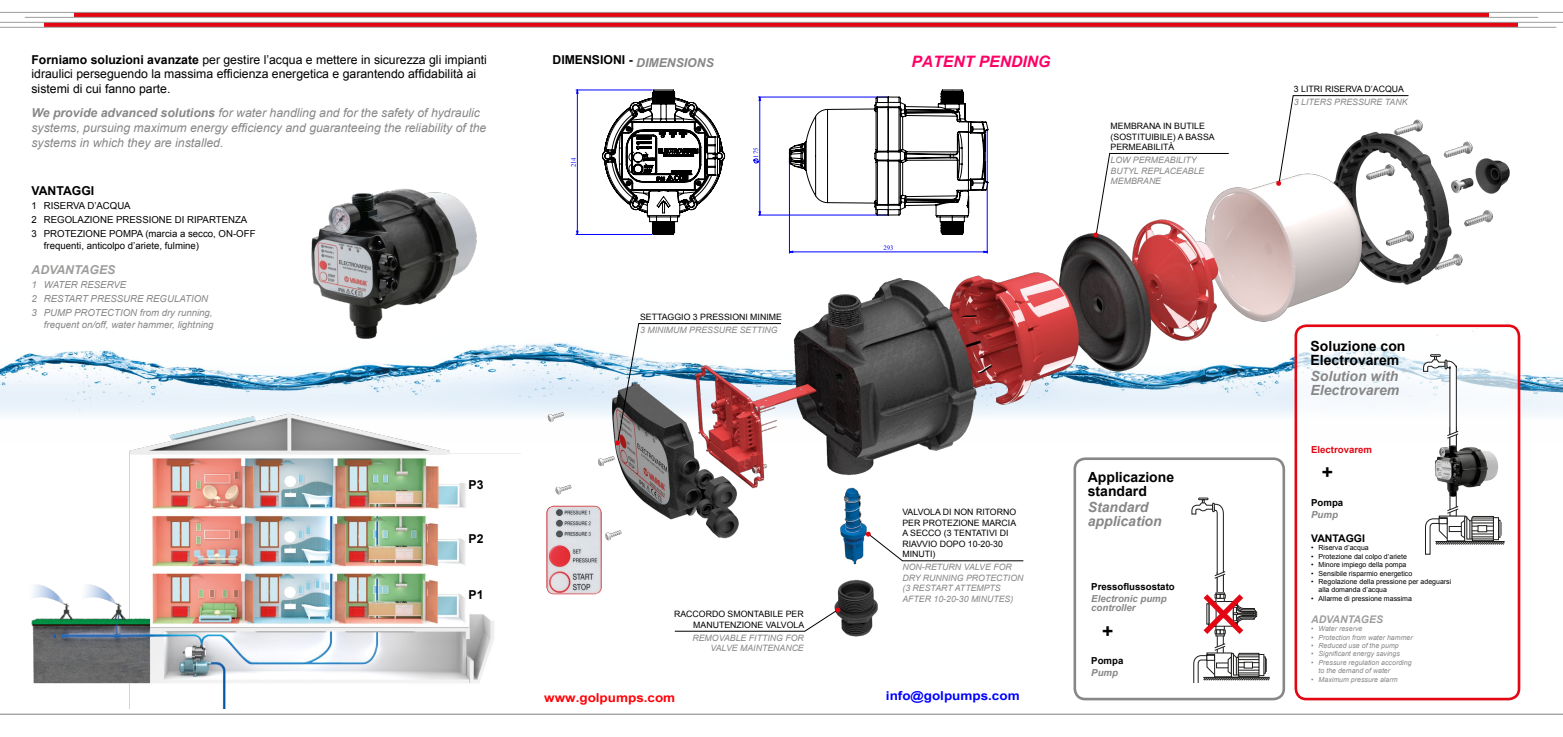
<style>
.page{position:relative;width:1563px;height:737px;background:#fff}
.page>*{position:absolute;margin:0;border:0;box-sizing:border-box;transform-origin:0 0}
.t1{font:700 19.25px "Arial";color:#000}
.t2{font:italic 700 15.75px "Arial";color:#f06}
.t3{font:700 14px/14px "Arial";color:#000}
.t4{font:italic 700 14px/14px "Arial";color:#878787}
.t5{font:italic 12.25px/14.9px "Arial";color:#878787}
.t6{font:12.25px/14.9px "Arial";color:#000}
.t7{font:700 12.25px "Arial";color:#000}
.t8{font:700 12.25px "Arial";color:#00f;scale:1.1 1}
.t9{font:700 12.25px "Arial";color:#ff0006;scale:1.1 1}
.t10{font:italic 700 12.25px "Arial";color:#9d9d9c}
.t11{font:italic 700 10.5px "Arial";color:#9d9d9c}
.t12{font:700 10.5px "Arial";color:#000}
.t13{font:9.62px/14px "Arial";color:#000}
.t14{font:italic 9.62px/14px "Arial";color:#878787}
.t15{font:italic 700 9.62px/9.6px "Arial";color:#878787}
.t16{font:700 9.62px "Arial";color:#000}
.t17{font:700 9.62px "Arial";color:#e30613}
.t18{font:8.75px/10.5px "Arial";color:#000}
.t19{font:italic 8.75px/10.5px "Arial";color:#878787}
.t20{font:italic 8.75px "Arial";color:#878786}
.t21{font:7px/8.4px "Arial";color:#000}
.t22{font:italic 7px/8.4px "Arial";color:#878787}
.t23{font:6.65px "Times New Roman";color:#00f}
.s1{font-weight:700}
.s2{font-style:italic;color:#878787}
</style>
<div class="page">
<div style="left:74px;top:12px;width:1414px;height:5px;background:#e30613"></div>
<div style="left:45px;top:22px;width:1473px;height:5px;background:#e30613"></div>
<hr style="left:0;top:12px;width:1563px;height:1px;background:#9d9d9c">
<hr style="left:0;top:22px;width:1563px;height:1px;background:#9d9d9c">
<hr style="left:25px;top:17px;width:1513px;height:1px;background:#9d9d9c">
<hr style="left:0;top:27px;width:1556px;height:1px;background:#9d9d9c">
<hr style="left:0;top:713px;width:1563px;height:2px;background:#9d9d9c">
<img style="left:0;top:334px;width:1563px;height:108px">
<div style="left:1294px;top:324px;width:226px;height:376px;border:3px solid #e30613;border-radius:10px"></div>
<img style="left:503px;top:119px;width:1014px;height:534px">
<hr style="left:789px;top:159px;width:1px;height:94px;background:#00f">
<hr style="left:987px;top:131px;width:1px;height:122px;background:#00f">
<hr style="left:758px;top:97px;width:129px;height:1px;background:#00f">
<hr style="left:758px;top:215px;width:129px;height:1px;background:#00f">
<hr style="left:576px;top:90px;width:76px;height:1px;background:#00f">
<hr style="left:576px;top:234px;width:76px;height:1px;background:#00f">
<svg style="left:790px;top:251px;width:197px;height:2px"></svg>
<svg style="left:753px;top:97px;width:8px;height:118px"></svg>
<svg style="left:576px;top:90px;width:2px;height:144px"></svg>
<svg style="left:602px;top:90px;width:123px;height:145px"></svg>
<svg style="left:789px;top:90px;width:199px;height:145px"></svg>
<div style="left:1075px;top:459px;width:208px;height:240px;background:#fff;border-radius:10px"></div>
<div style="left:1073px;top:457px;width:212px;height:243px;border:3px solid #878787;border-radius:10px"></div>
<div style="left:1450px;top:427px;width:6px;height:89px;background:#fff"></div>
<svg style="left:1422px;top:354px;width:37px;height:121px"></svg>
<svg style="left:1424px;top:505px;width:81px;height:50px"></svg>
<img style="left:1433px;top:443px;width:68px;height:56px">
<img style="left:301px;top:188px;width:192px;height:159px">
<svg style="left:1191px;top:498px;width:79px;height:184px"></svg>
<img style="left:4px;top:406px;width:516px;height:302px">
<svg style="left:866px;top:531px;width:158px;height:30px"></svg>
<svg style="left:674px;top:607px;width:166px;height:24px"></svg>
<img style="left:615px;top:323px;width:166px;height:122px">
<svg style="left:1093px;top:153px;width:136px;height:84px"></svg>
<svg style="left:1276px;top:95px;width:133px;height:91px"></svg>
<img style="left:546px;top:505px;width:56px;height:89px">
<h3 class="t6" style="left:32px;top:52px;width:457px"><span class="s1">Forniamo soluzioni avanzate</span> per gestire l’acqua e mettere in sicurezza gli impianti idraulici perseguendo la massima efficienza energetica e garantendo affidabilità ai sistemi di cui fanno parte.</h3>
<h3 class="t5" style="left:32px;top:105px;width:456px"><span class="s1">We provide advanced solutions</span> for water handling and for the safety of hydraulic systems, pursuing maximum energy efficiency and guaranteeing the reliability of the systems in which they are installed.</h3>
<h3 class="t7" style="left:32px;top:183px;width:64px">VANTAGGI</h3>
<p class="t13" style="left:32px;top:199px;width:225px">1 RISERVA D’ACQUA<br>2 REGOLAZIONE PRESSIONE DI RIPARTENZA<br>3 PROTEZIONE POMPA (marcia a secco, ON-OFF</p>
<p class="t13" style="left:44px;top:238px;width:157px">frequenti, anticolpo d’ariete, fulmine)</p>
<h3 class="t10" style="left:32px;top:262px;width:85px">ADVANTAGES</h3>
<p class="t14" style="left:32px;top:278px;width:183px">1 WATER RESERVE<br>2 RESTART PRESSURE REGULATION<br>3 PUMP PROTECTION from dry running,</p>
<p class="t14" style="left:44px;top:317px;width:171px">frequent on/off, water hammer, lightning</p>
<h3 class="t7" style="left:469px;top:476px;width:16px">P3</h3>
<h3 class="t7" style="left:469px;top:531px;width:16px">P2</h3>
<h3 class="t7" style="left:469px;top:586px;width:16px">P1</h3>
<h3 class="t7" style="left:552px;top:51px;width:163px">DIMENSIONI - <span class="s2">DIMENSIONS</span></h3>
<h2 class="t2" style="left:911px;top:51px;width:141px">PATENT PENDING</h2>
<p class="t23" style="left:569px;top:167px;width:11px;rotate:-90deg">214</p>
<p class="t23" style="left:751px;top:157px;width:11px;rotate:-90deg">175</p>
<p class="t18" style="left:640px;top:312px;width:143px">SETTAGGIO 3 PRESSIONI MINIME</p>
<p class="t19" style="left:640px;top:325px;width:139px">3 MINIMUM PRESSURE SETTING</p>
<p class="t23" style="left:883px;top:243px;width:11px">293</p>
<p class="t18" style="left:1110px;top:121px;width:106px">MEMBRANA IN BUTILE (SOSTITUIBILE) A BASSA<br>PERMEABILITÀ</p>
<p class="t19" style="left:1110px;top:155px;width:95px">LOW PERMEABILITY<br>BUTY REPLACEABLE</p>
<p class="t20" style="left:1133px;top:166px;width:6px">L</p>
<p class="t19" style="left:1110px;top:176px;width:52px">MEMBRANE</p>
<p class="t18" style="left:674px;top:609px;width:132px;text-align:right">RACCORDO SMONTABILE PER<br>MANUTENZIONE VALVOLA</p>
<p class="t19" style="left:692px;top:632px;width:113px;text-align:right">REMOVABLE FITTING FOR<br>VALVE MAINTENANCE</p>
<p class="t18" style="left:902px;top:507px;width:115px">VALVOLA DI NON RITORNO<br>PER PROTEZIONE MARCIA<br>A SECCO (3 TENTATIVI DI<br>RIAVVIO DOPO 10-20-30<br>MINUTI)</p>
<p class="t19" style="left:902px;top:562px;width:123px">NON-RETURN VALVE FOR<br>DRY RUNNING PROTECTION (3 RESTART ATTEMPTS<br>AFTER 10-20-30 MINUTES)</p>
<h3 class="t9" style="left:544px;top:688px;width:121px">www.golpumps.com</h3>
<h3 class="t8" style="left:886px;top:687px;width:123px">info@golpumps.com</h3>
<h3 class="t3" style="left:1088px;top:470px;width:88px">Applicazione standard</h3>
<h3 class="t4" style="left:1088px;top:501px;width:75px">Standard application</h3>
<p class="t16" style="left:1091px;top:580px;width:85px">Pressoflussostato</p>
<p class="t15" style="left:1091px;top:594px;width:77px">Electronic pump controller</p>
<h1 class="t1" style="left:1102px;top:618px;width:13px">+</h1>
<p class="t16" style="left:1091px;top:654px;width:34px">Pompa</p>
<p class="t15" style="left:1091px;top:668px;width:28px">Pump</p>
<p class="t18" style="left:1294px;top:84px;width:112px">3 LITRI RISERVA D’ACQUA</p>
<p class="t19" style="left:1294px;top:97px;width:115px">3 LITERS PRESSURE TANK</p>
<h3 class="t3" style="left:1310px;top:339px;width:96px">Soluzione con<br>Electrovarem</h3>
<h3 class="t4" style="left:1310px;top:370px;width:90px">Solution with<br>Electrovarem</h3>
<p class="t17" style="left:1311px;top:443px;width:62px">Electrovarem</p>
<h1 class="t1" style="left:1322px;top:460px;width:13px">+</h1>
<p class="t16" style="left:1311px;top:496px;width:34px">Pompa</p>
<p class="t15" style="left:1311px;top:510px;width:28px">Pump</p>
<p class="t12" style="left:1311px;top:531px;width:55px">VANTAGGI</p>
<p class="t21" style="left:1311px;top:543px;width:59px">• Riserva d’acqua</p>
<p class="t21" style="left:1311px;top:552px;width:97px">• Protezione dal colpo d’ariete</p>
<p class="t21" style="left:1311px;top:560px;width:97px">• Minore impiego della pompa</p>
<p class="t21" style="left:1311px;top:569px;width:103px">• Sensibile risparmio energetico</p>
<p class="t21" style="left:1318px;top:577px;width:134px;text-indent:-7px">• Regolazione della pressione per adeguarsi alla domanda d’acqua</p>
<p class="t21" style="left:1311px;top:594px;width:102px">• Allarme di pressione massima</p>
<p class="t11" style="left:1311px;top:612px;width:73px">ADVANTAGES</p>
<p class="t22" style="left:1311px;top:624px;width:53px">• Water reserve</p>
<p class="t22" style="left:1311px;top:633px;width:103px">• Protection from water hammer</p>
<p class="t22" style="left:1311px;top:641px;width:89px">• Reduced use of the pump</p>
<p class="t22" style="left:1311px;top:650px;width:90px">• Significant energy savings</p>
<p class="t22" style="left:1318px;top:658px;width:94px;text-indent:-7px">• Pressure regulation according to the demand of water</p>
<p class="t22" style="left:1311px;top:675px;width:88px">• Maximum pressure alarm</p>
</div>
